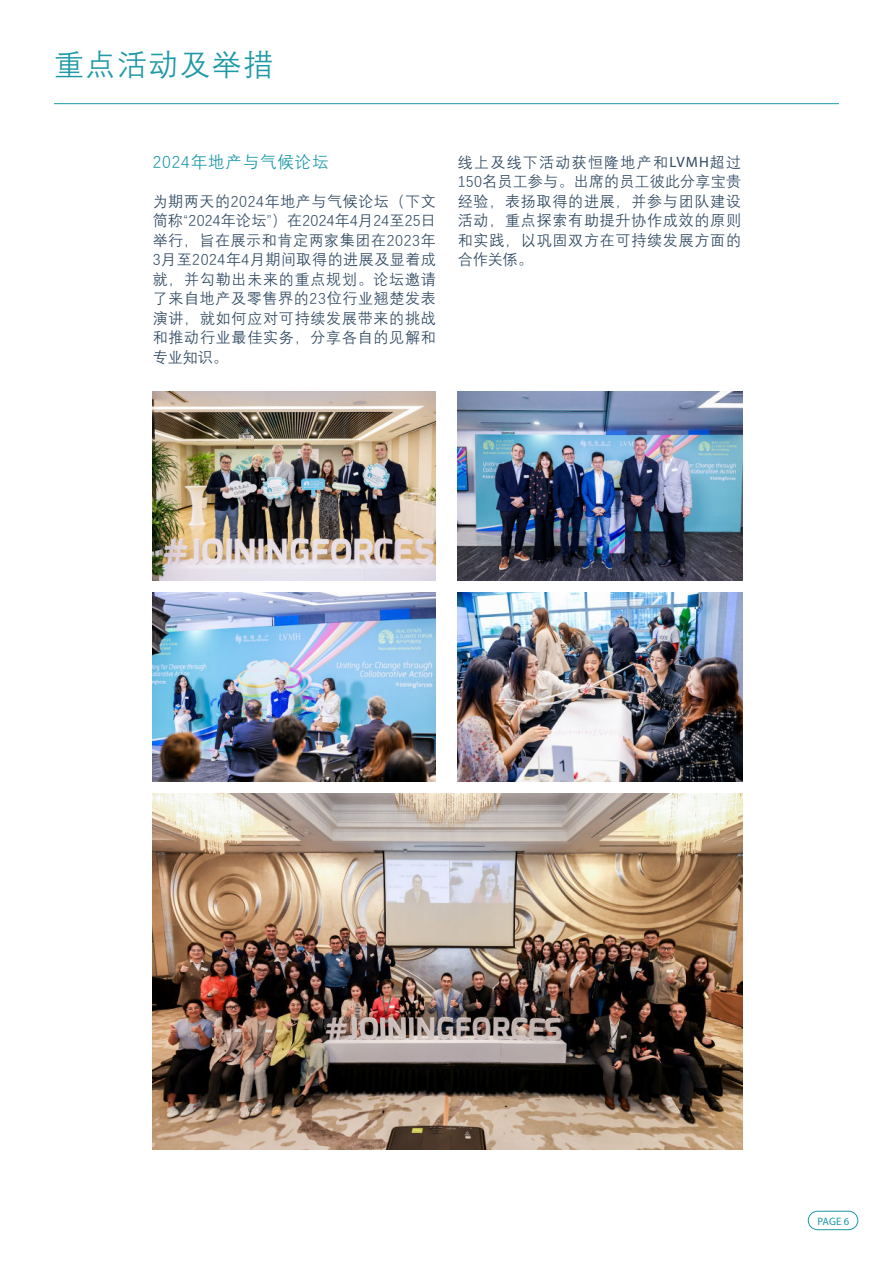
<style>
.page{position:relative;width:893px;height:1263px;background:#fff}
.page>*{position:absolute;margin:0;border:0;box-sizing:border-box;transform-origin:0 0}
.t1{font:30px "Deng Xian";letter-spacing:.05em;color:#1d99a7}
.t2{font:16.5px "Deng Xian";letter-spacing:.05em;color:#1d99a7}
.t3{font:15px/19.5px "Deng Xian";letter-spacing:.05em;color:#2f4861;text-align:justify}
.t4{font:10.8px "Myriad Pro";color:#1d99a7}
.s1{font-family:"Myriad Pro"}
</style>
<div class="page">
<div style="left:808px;top:1211px;width:50px;height:19px;border:1px solid #1d99a7;border-radius:9px"></div>
<hr style="left:54px;top:103px;width:785px;height:1px;background:#1d99a7">
<img style="left:153px;top:592px;width:283px;height:189px">
<img style="left:457px;top:592px;width:285px;height:189px">
<img style="left:153px;top:793px;width:589px;height:356px">
<img style="left:153px;top:391px;width:283px;height:189px">
<img style="left:458px;top:391px;width:284px;height:189px">
<h1 class="t1" style="left:54px;top:46px;width:220px">重点活动及举措</h1>
<p class="t2" style="left:153px;top:151px;width:177px">2024年地产与气候论坛</p>
<p class="t3" style="left:153px;top:191px;width:285px">为期两天的2024年地产与气候论坛（下文简称“2024年论坛”）在2024年4月24至25日举行，旨在展示和肯定两家集团在2023年3月至2024年4月期间取得的进展及显着成就，并勾勒出未来的重点规划。论坛邀请了来自地产及零售界的23位行业翘楚发表演讲，就如何应对可持续发展带来的挑战和推动行业最佳实务，分享各自的见解和专业知识。</p>
<p class="t3" style="left:458px;top:152px;width:285px">线上及线下活动获恒隆地产和<span class="s1">LVMH</span>超过150名员工参与。出席的员工彼此分享宝贵经验，表扬取得的进展，并参与团队建设活动，重点探索有助提升协作成效的原则和实践，以巩固双方在可持续发展方面的合作关係。</p>
<p class="t4" style="left:817px;top:1217px;width:34px">PAGE 6</p>
</div>
